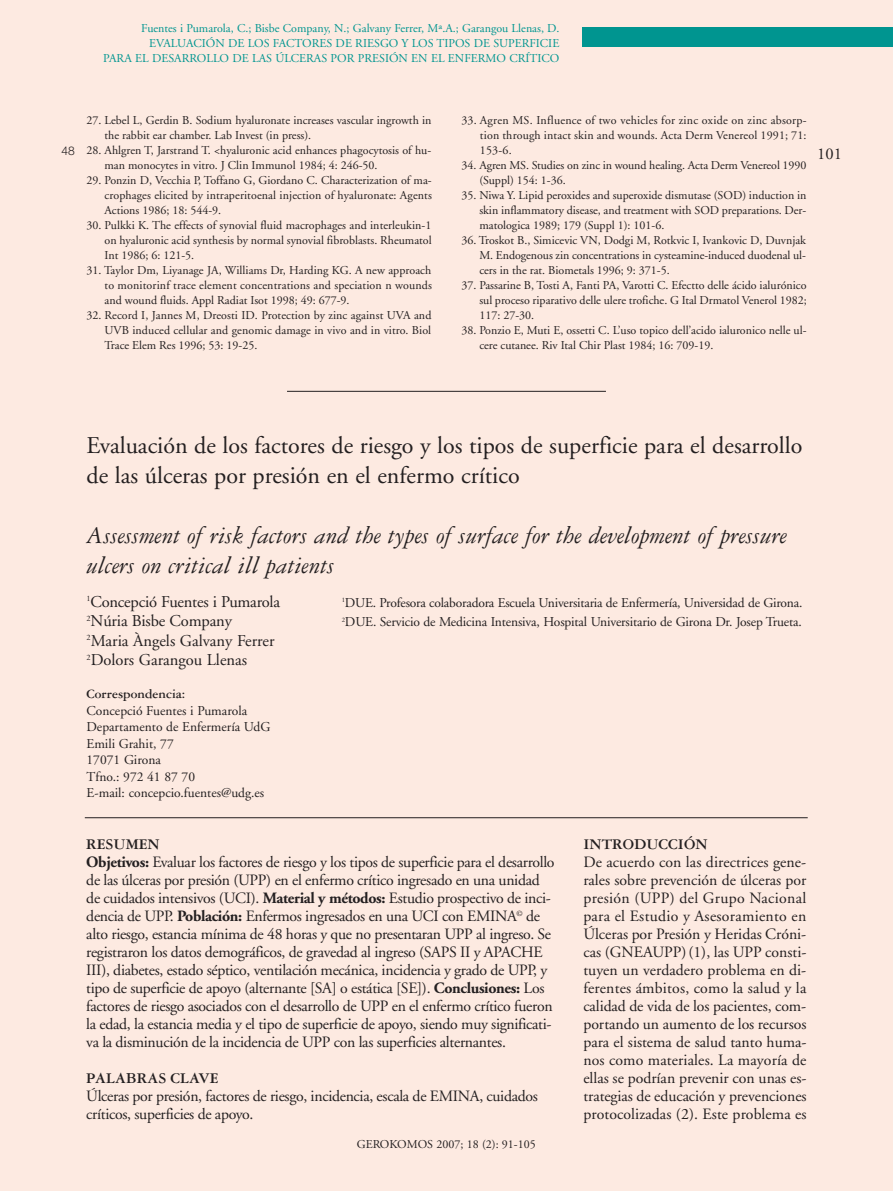
<style>
.page{position:relative;width:893px;height:1191px;background:#fdeae1}
.page>*{position:absolute;margin:0;border:0;box-sizing:border-box;transform-origin:0 0}
.t1{font:italic 25.5px/30px "Garamond Three";color:#231f20}
.t2{font:24px/30px "Adobe Garamond";color:#231f20}
.t3{font:16.5px/19.5px "Adobe Garamond";letter-spacing:-.01em;color:#231f20}
.t4{font:15.75px/18px "Adobe Garamond";letter-spacing:-.02em;color:#231f20}
.t5{font:700 15.75px "Garamond Three";color:#231f20}
.t6{font:13.5px/16.5px "Adobe Garamond";letter-spacing:-.01em;color:#231f20}
.t7{font:700 13.5px "Garamond Three";color:#231f20}
.t8{font:12px/15px "Adobe Garamond";color:#231f20;text-align:justify}
.t9{font:12px/15px "Adobe Garamond";color:#009590;text-align:right}
.t10{font:300 12px "Helvetica Neue";color:#231f20}
.s1{font-weight:700}
</style>
<div class="page">
<div style="left:582px;top:28px;width:311px;height:19px;background:#009590"></div>
<hr style="left:287px;top:391px;width:319px;height:1px;background:#231f20">
<hr style="left:85px;top:817px;width:723px;height:1px;background:#231f20">
<p class="t9" style="left:103px;top:22px;width:458px">Fuentes i Pumarola, C.; Bisbe Company, N.; Galvany Ferrer, Mª.A.; Garangou Llenas, D.<br>EVALUACIÓN DE LOS FACTORES DE RIESGO Y LOS TIPOS DE SUPERFICIE<br>PARA EL DESARROLLO DE LAS ÚLCERAS POR PRESIÓN EN EL ENFERMO CRÍTICO</p>
<p class="t8" style="left:105px;top:113px;width:328px;text-indent:-18px">27. Lebel L, Gerdin B. Sodium hyaluronate increases vascular ingrowth in the rabbit ear chamber. Lab Invest (in press).</p>
<p class="t8" style="left:105px;top:143px;width:328px;text-indent:-18px">28. Ahlgren T, Jarstrand T. &lt;hyaluronic acid enhances phagocytosis of hu&shy;man monocytes in vitro. J Clin Immunol 1984; 4: 246-50.</p>
<p class="t8" style="left:105px;top:173px;width:329px;text-indent:-18px">29. Ponzin D, Vecchia P, Toffano G, Giordano C. Characterization of ma&shy;crophages elicited by intraperitoenal injection of hyaluronate: Agents Actions 1986; 18: 544-9.</p>
<p class="t8" style="left:105px;top:218px;width:329px;text-indent:-18px">30. Pulkki K. The effects of synovial fluid macrophages and interleukin-1 on hyaluronic acid synthesis by normal synovial fibroblasts. Rheumatol Int 1986; 6: 121-5.</p>
<p class="t8" style="left:105px;top:263px;width:329px;text-indent:-18px">31. Taylor Dm, Liyanage JA, Williams Dr, Harding KG. A new approach to monitorinf trace element concentrations and speciation n wounds and wound fluids. Appl Radiat Isot 1998; 49: 677-9.</p>
<p class="t8" style="left:105px;top:308px;width:328px;text-indent:-18px">32. Record I, Jannes M, Dreosti ID. Protection by zinc against UVA and UVB induced cellular and genomic damage in vivo and in vitro. Biol Trace Elem Res 1996; 53: 19-25.</p>
<p class="t8" style="left:480px;top:113px;width:328px;text-indent:-19px">33. Agren MS. Influence of two vehicles for zinc oxide on zinc absorp&shy;tion through intact skin and wounds. Acta Derm Venereol 1991; 71:<br>153-6.</p>
<p class="t8" style="left:479px;top:158px;width:328px;text-indent:-18px">34. Agren MS. Studies on zinc in wound healing. Acta Derm Venereol 1990 (Suppl) 154: 1-36.</p>
<p class="t8" style="left:479px;top:188px;width:329px;text-indent:-18px">35. Niwa Y. Lipid peroxides and superoxide dismutase (SOD) induction in skin inflammatory disease, and treatment with SOD preparations. Der&shy;matologica 1989; 179 (Suppl 1): 101-6.</p>
<p class="t8" style="left:479px;top:233px;width:328px;text-indent:-18px">36. Troskot B., Simicevic VN, Dodgi M, Rotkvic I, Ivankovic D, Duvnjak M. Endogenous zin concentrations in cysteamine-induced duodenal ul&shy;cers in the rat. Biometals 1996; 9: 371-5.</p>
<p class="t8" style="left:479px;top:278px;width:329px;text-indent:-18px">37. Passarine B, Tosti A, Fanti PA, Varotti C. Efectto delle ácido ialurónico sul proceso riparativo delle ulere trofiche. G Ital Drmatol Venerol 1982; 117: 27-30.</p>
<p class="t8" style="left:479px;top:323px;width:329px;text-indent:-18px">38. Ponzio E, Muti E, ossetti C. L’uso topico dell’acido ialuronico nelle ul&shy;cere cutanee. Riv Ital Chir Plast 1984; 16: 709-19.</p>
<p class="t10" style="left:61px;top:147px;width:15px">48</p>
<h3 class="t3" style="left:817px;top:145px;width:26px">101</h3>
<h2 class="t2" style="left:87px;top:432px;width:717px">Evaluación de los factores de riesgo y los tipos de superficie para el desarrollo de las úlceras por presión en el enfermo crítico</h2>
<h1 class="t1" style="left:87px;top:522px;width:702px">Assessment of risk factors and the types of surface for the development of pressure ulcers on critical ill patients</h1>
<h3 class="t3" style="left:87px;top:593px;width:195px"><sup>1</sup>Concepció Fuentes i Pumarola</h3>
<p class="t6" style="left:342px;top:595px;width:462px"><sup>1</sup>DUE. Profesora colaboradora Escuela Universitaria de Enfermería, Universidad de Girona.</p>
<h3 class="t3" style="left:87px;top:612px;width:147px"><sup>2</sup>Núria Bisbe Company</h3>
<p class="t6" style="left:342px;top:615px;width:462px"><sup>2</sup>DUE. Servicio de Medicina Intensiva, Hospital Universitario de Girona Dr. Josep Trueta.</p>
<h3 class="t3" style="left:87px;top:632px;width:190px"><sup>2</sup>Maria Àngels Galvany Ferrer<br><sup>2</sup>Dolors Garangou Llenas</h3>
<p class="t7" style="left:87px;top:689px;width:100px">Correspondencia:</p>
<p class="t6" style="left:87px;top:703px;width:186px">Concepció Fuentes i Pumarola<br>Departamento de Enfermería UdG<br>Emili Grahit, 77<br>17071 Girona<br>Tfno.: 972 41 87 70<br>E-mail: concepcio.fuentes@udg.es</p>
<h3 class="t5" style="left:86px;top:838px;width:75px">RESUMEN</h3>
<p class="t4" style="left:86px;top:854px;width:470px"><span class="s1">Objetivos:</span> Evaluar los factores de riesgo y los tipos de superficie para el desarrollo de las úlceras por presión (UPP) en el enfermo crítico ingresado en una unidad de cuidados intensivos (UCI). <span class="s1">Material y métodos:</span> Estudio prospectivo de inci&shy;dencia de UPP. <span class="s1">Población:</span> Enfermos ingresados en una UCI con EMINA<sup>©</sup> de alto riesgo, estancia mínima de 48 horas y que no presentaran UPP al ingreso. Se registraron los datos demográficos, de gravedad al ingreso (SAPS II y APACHE III), diabetes, estado séptico, ventilación mecánica, incidencia y grado de UPP, y tipo de superficie de apoyo (alternante [SA] o estática [SE]). <span class="s1">Conclusiones:</span> Los factores de riesgo asociados con el desarrollo de UPP en el enfermo crítico fueron la edad, la estancia media y el tipo de superficie de apoyo, siendo muy significati&shy;va la disminución de la incidencia de UPP con las superficies alternantes.</p>
<h3 class="t5" style="left:86px;top:1072px;width:134px">PALABRAS CLAVE</h3>
<h3 class="t4" style="left:86px;top:1088px;width:453px">Úlceras por presión, factores de riesgo, incidencia, escala de EMINA, cuidados críticos, superficies de apoyo.</h3>
<p class="t8" style="left:357px;top:1137px;width:181px">GEROKOMOS 2007; 18 (2): 91-105</p>
<h3 class="t5" style="left:583px;top:838px;width:126px">INTRODUCCIÓN</h3>
<p class="t4" style="left:583px;top:854px;width:225px;text-align:justify">De acuerdo con las directrices gene&shy;rales sobre prevención de úlceras por presión (UPP) del Grupo Nacional para el Estudio y Asesoramiento en Úlceras por Presión y Heridas Cróni&shy;cas (GNEAUPP)(1), las UPP consti&shy;tuyen un verdadero problema en di&shy;ferentes ámbitos, como la salud y la calidad de vida de los pacientes, com&shy;portando un aumento de los recursos para el sistema de salud tanto huma&shy;nos como materiales. La mayoría de ellas se podrían prevenir con unas es&shy;trategias de educación y prevenciones protocolizadas (2). Este problema es</p>
</div>
